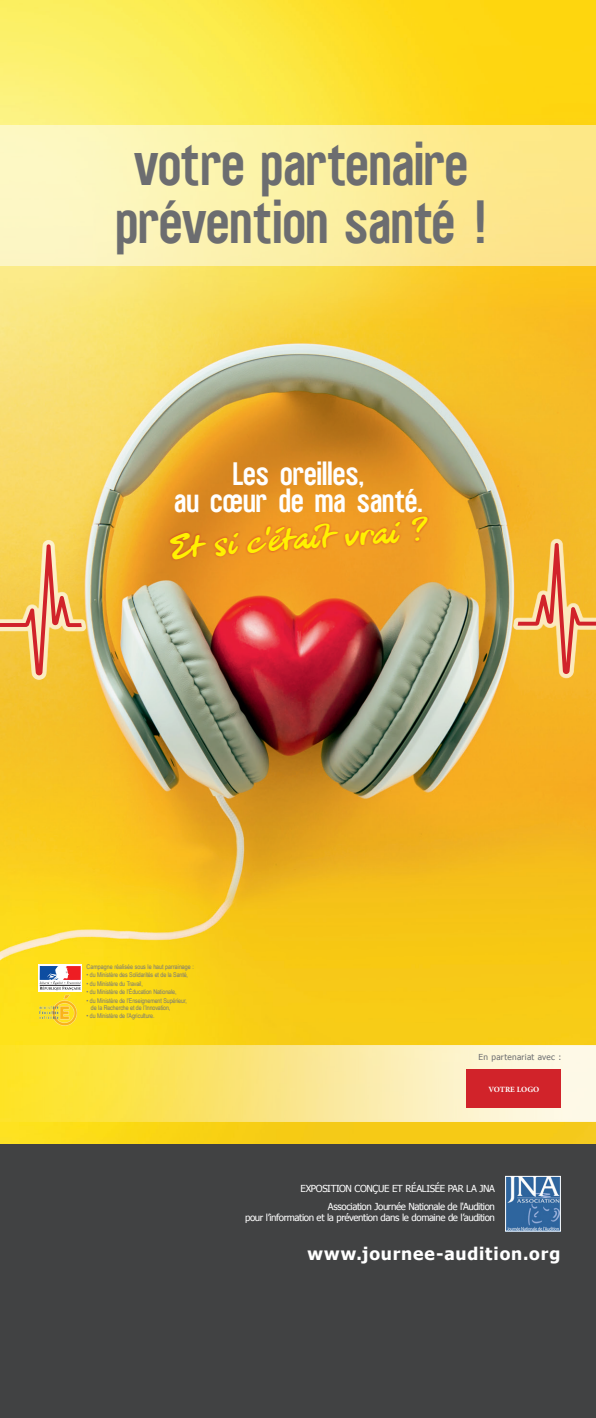
<style>
.page{position:relative;width:596px;height:1418px;background:#fff}
.page>*{position:absolute;margin:0;border:0;box-sizing:border-box;transform-origin:0 0}
.t1{font:48.7px/58.5px "Wearetrippin Display";letter-spacing:-.025em;color:#6c6d70;text-align:center}
.t2{font:italic 31.7px "black Hand";color:#fff101}
.t3{font:26.4px/26.4px "Wearetrippin Display";letter-spacing:-.02em;color:#fff;text-align:center}
.t4{font:700 17.4px "Tahoma";letter-spacing:.05em;color:#fff}
.t5{font:9.7px/11.6px "Tahoma";letter-spacing:-.04em;color:#fff;text-align:right}
.t6{font:8.2px "Tahoma";letter-spacing:.03em;color:#6c6d70}
.t7{font:700 8px "Minion Pro";color:#fff}
.t8{font:6.5px/7px "Arial Narrow";letter-spacing:-.015em;color:#76787b}
</style>
<div class="page">
<img style="left:0;top:0;width:595px;height:1144px">
<div style="left:0;top:126px;width:595px;height:140px;background:linear-gradient(to right,#fcfac9,#fde581)"></div>
<div style="left:0;top:1144px;width:595px;height:273px;background:#414243"></div>
<img style="left:507px;top:1178px;width:51px;height:51px">
<div style="left:505px;top:1176px;width:55px;height:55px;border:1px solid #fff"></div>
<img style="left:0;top:1045px;width:595px;height:76px">
<div style="left:466px;top:1069px;width:95px;height:38px;background:#d1232a"></div>
<svg style="left:163px;top:512px;width:268px;height:51px;background:#e88b24"></svg>
<svg style="left:0;top:539px;width:86px;height:141px;background:#f1bc57"></svg>
<svg style="left:512px;top:538px;width:83px;height:140px;background:#f0b045"></svg>
<svg style="left:38px;top:964px;width:44px;height:27px"></svg>
<img style="left:39px;top:994px;width:40px;height:32px">
<p class="t1" style="left:115px;top:135px;width:372px">votre partenaire prévention santé !</p>
<p class="t3" style="left:174px;top:461px;width:251px">Les oreilles,<br>au cœur de ma santé.</p>
<p class="t2" style="left:166px;top:528px;width:258px;rotate:-4deg">Et si c’était vrai ?</p>
<p class="t8" style="left:87px;top:962px;width:109px">Campagne réalisée sous le haut parrainage :</p>
<p class="t8" style="left:87px;top:971px;width:103px">• du Ministère des Solidarités et de la Santé,</p>
<p class="t8" style="left:87px;top:979px;width:58px">• du Ministère du Travail,</p>
<p class="t8" style="left:87px;top:988px;width:91px">• du Ministère de l’Éducation Nationale,</p>
<p class="t8" style="left:91px;top:996px;width:97px;text-indent:-4px">• du Ministère de l’Enseignement Supérieur, de la Recherche et de l’Innovation,</p>
<p class="t8" style="left:87px;top:1012px;width:69px">• du Ministère de l’Agriculture.</p>
<p class="t6" style="left:478px;top:1051px;width:84px">En partenariat avec :</p>
<p class="t7" style="left:488px;top:1083px;width:52px">VOTRE LOGO</p>
<p class="t5" style="left:300px;top:1183px;width:196px">EXPOSITION CONÇUE ET RÉALISÉE PAR LA JNA</p>
<p class="t5" style="left:245px;top:1200px;width:251px">Association Journée Nationale de l'Audition<br>pour l’information et la prévention dans le domaine de l’audition</p>
<p class="t4" style="left:307px;top:1241px;width:254px">www.journee-audition.org</p>
</div>
